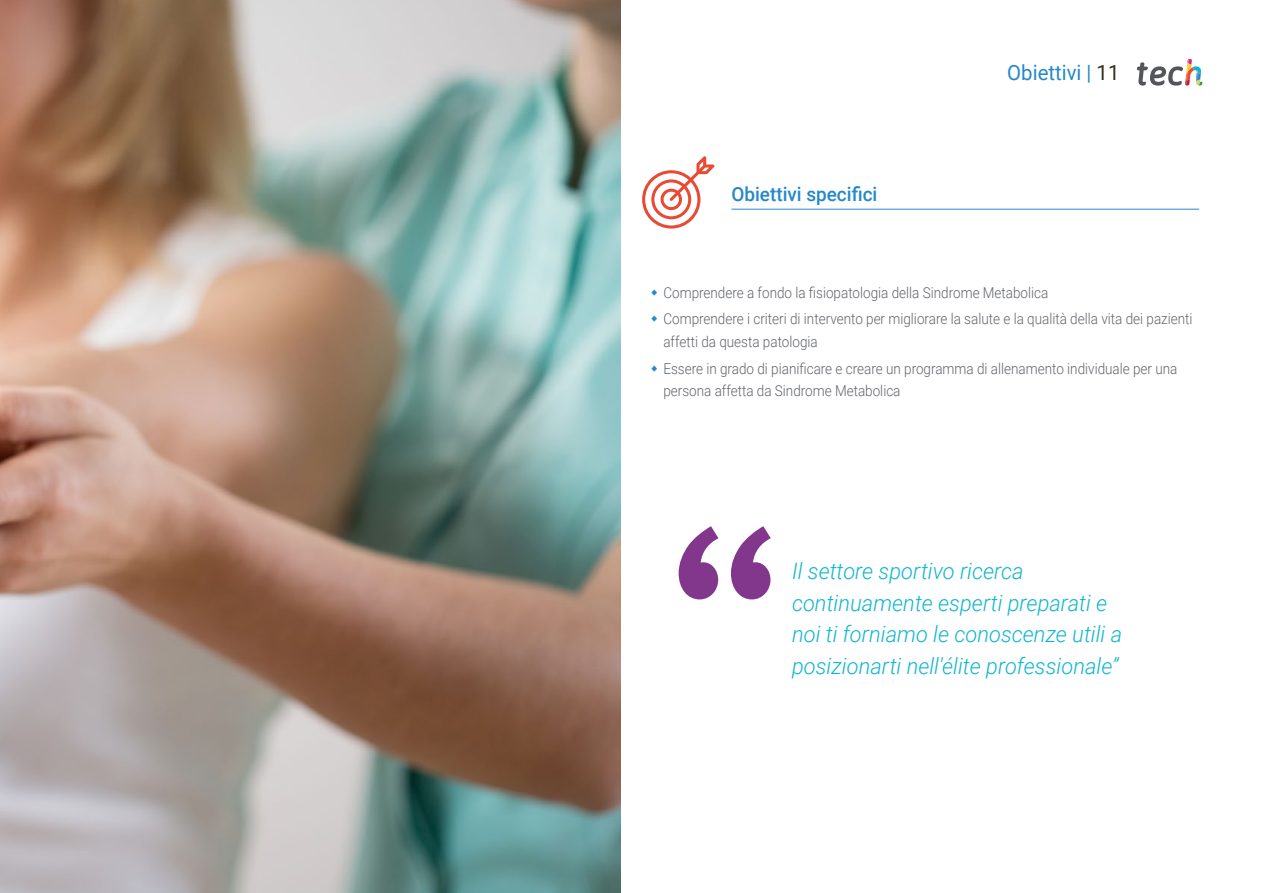
<style>
.page{position:relative;width:1263px;height:893px;background:#fff}
.page>*{position:absolute;margin:0;border:0;box-sizing:border-box;transform-origin:0 0}
.t1{font:italic 300 22.5px/31.5px "Roboto";color:#0fb6cf}
.t2{font:21px "Roboto";color:#2488c9}
.t3{font:500 19.5px "Roboto";color:#2488c9}
.t4{font:300 15px/26.7px "Roboto";color:#61646a;scale:.9 1}
.s1{color:#312e20}
</style>
<div class="page">
<img style="left:0;top:0;width:621px;height:893px">
<svg style="left:1137px;top:59px;width:65px;height:27px"></svg>
<svg style="left:679px;top:526px;width:92px;height:73px"></svg>
<svg style="left:642px;top:156px;width:72px;height:73px"></svg>
<hr style="left:731px;top:209px;width:468px;height:1px;background:#2488c9">
<h3 class="t3" style="left:731px;top:180px;width:147px">Obiettivi specifici</h3>
<h2 class="t2" style="left:1007px;top:57px;width:114px">Obiettivi | <span class="s1">11</span></h2>
<p class="t4" style="left:663px;top:278px;width:589px">Comprendere a fondo la fisiopatologia della Sindrome Metabolica<br>Comprendere i criteri di intervento per migliorare la salute e la qualità della vita dei pazienti</p>
<p class="t4" style="left:663px;top:328px;width:573px">affetti da questa patologia<br>Essere in grado di pianificare e creare un programma di allenamento individuale per una</p>
<p class="t4" style="left:663px;top:377px;width:265px">persona affetta da Sindrome Metabolica</p>
<h1 class="t1" style="left:792px;top:555px;width:332px">Il settore sportivo ricerca continuamente esperti preparati e noi ti forniamo le conoscenze utili a posizionarti nell'élite professionale”</h1>
</div>
